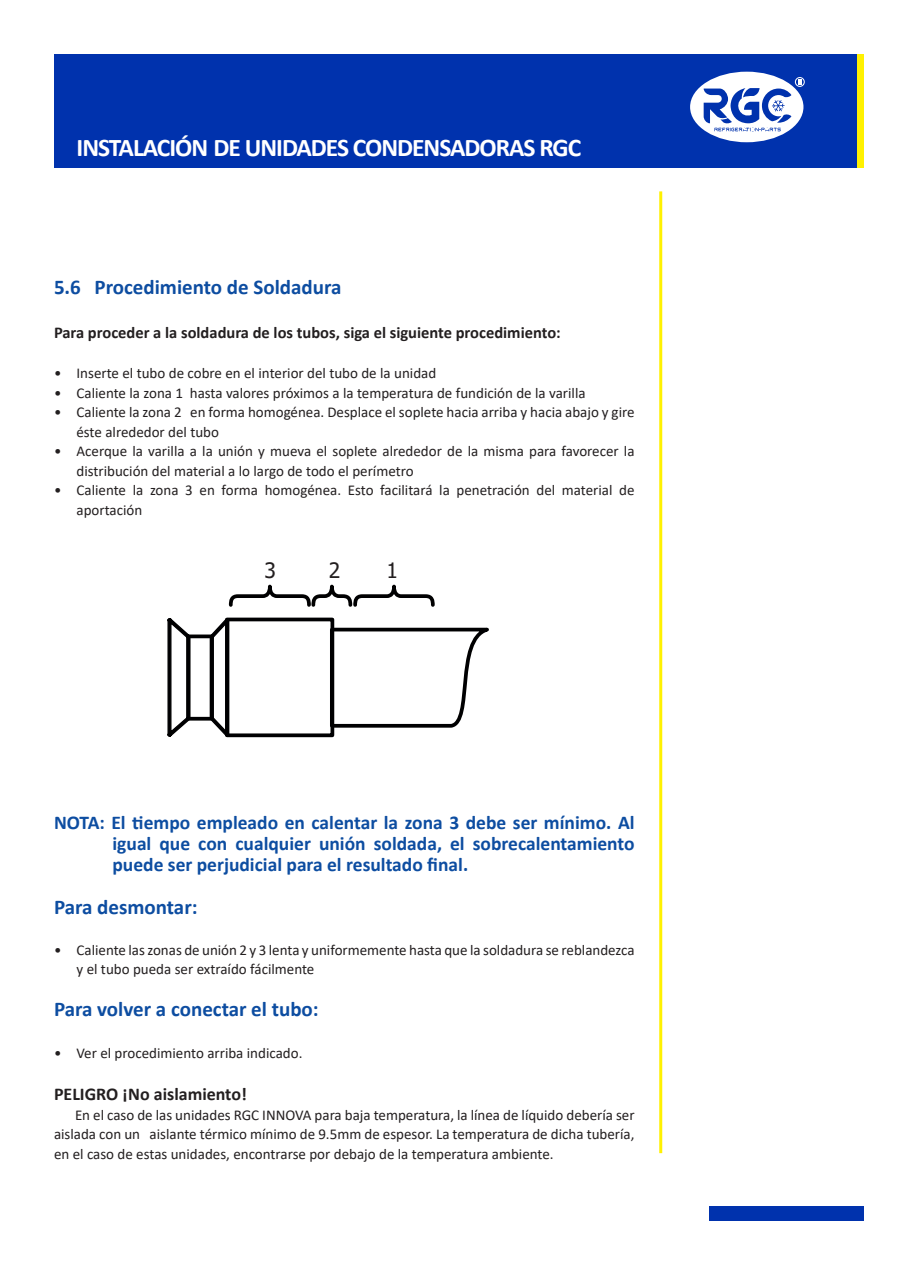
<style>
.page{position:relative;width:918px;height:1276px;background:#fff}
.page>*{position:absolute;margin:0;border:0;box-sizing:border-box;transform-origin:0 0}
.t1{font:700 25.5px "Calibri";letter-spacing:-.04em;color:#fff}
.t2{font:21.15px "Tahoma";color:#231f20}
.t3{font:700 21px "Calibri";color:#0d4da1}
.t4{font:700 19.5px/21px "Calibri";color:#0d4da1;text-align:justify}
.t5{font:700 18px "Calibri";color:#231f20}
.t6{font:700 16.5px "Calibri";color:#231f20}
.t7{font:15px/19.5px "Calibri";color:#231f20}
</style>
<div class="page">
<div style="left:857px;top:54px;width:7px;height:114px;background:#fff101"></div>
<div style="left:54px;top:54px;width:803px;height:114px;background:#0032ad"></div>
<svg style="left:690px;top:72px;width:115px;height:70px"></svg>
<div style="left:709px;top:1206px;width:155px;height:15px;background:#0032ad"></div>
<div style="left:186px;top:634px;width:28px;height:86px;border:4px solid #000001"></div>
<svg style="left:167px;top:618px;width:24px;height:119px"></svg>
<svg style="left:209px;top:584px;width:280px;height:153px"></svg>
<hr style="left:659px;top:191px;width:3px;height:962px;background:#fff101">
<p class="t1" style="left:77px;top:129px;width:506px">INSTALACIÓN DE UNIDADES CONDENSADORAS RGC</p>
<p class="t3" style="left:54px;top:272px;width:289px">5.6 Procedimiento de Soldadura</p>
<p class="t6" style="left:54px;top:321px;width:508px">Para proceder a la soldadura de los tubos, siga el siguiente procedimiento:</p>
<p class="t7" style="left:54px;top:363px;width:384px">• Inserte el tubo de cobre en el interior del tubo de la unidad</p>
<p class="t7" style="left:54px;top:383px;width:533px">• Caliente la zona 1 hasta valores próximos a la temperatura de fundición de la varilla</p>
<p class="t7" style="left:76px;top:402px;width:560px;text-indent:-22px">• Caliente la zona 2 en forma homogénea. Desplace el soplete hacia arriba y hacia abajo y gire éste alrededor del tubo</p>
<p class="t7" style="left:76px;top:441px;width:560px;text-indent:-22px">• Acerque la varilla a la unión y mueva el soplete alrededor de la misma para favorecer la distribución del material a lo largo de todo el perímetro</p>
<p class="t7" style="left:76px;top:480px;width:560px;text-indent:-22px">• Caliente la zona 3 en forma homogénea. Esto facilitará la penetración del material de aportación</p>
<p class="t2" style="left:264px;top:556px;width:13px">3</p>
<p class="t2" style="left:329px;top:556px;width:13px">2</p>
<p class="t2" style="left:387px;top:556px;width:13px">1</p>
<p class="t4" style="left:112px;top:811px;width:524px;text-indent:-58px">NOTA: El tiempo empleado en calentar la zona 3 debe ser mínimo. Al igual que con cualquier unión soldada, el sobrecalentamiento puede ser perjudicial para el resultado final.</p>
<p class="t3" style="left:54px;top:892px;width:145px">Para desmontar:</p>
<p class="t7" style="left:76px;top:939px;width:560px;text-indent:-22px">• Caliente las zonas de unión 2 y 3 lenta y uniformemente hasta que la soldadura se reblandezca y el tubo pueda ser extraído fácilmente</p>
<p class="t3" style="left:54px;top:994px;width:266px">Para volver a conectar el tubo:</p>
<p class="t7" style="left:54px;top:1043px;width:250px">• Ver el procedimiento arriba indicado.</p>
<p class="t5" style="left:54px;top:1081px;width:194px">PELIGRO ¡No aislamiento!</p>
<p class="t7" style="left:54px;top:1104px;width:582px;text-align:justify;text-indent:21px">En el caso de las unidades RGC INNOVA para baja temperatura, la línea de líquido debería ser aislada con un aislante térmico mínimo de 9.5mm de espesor. La temperatura de dicha tubería, en el caso de estas unidades, encontrarse por debajo de la temperatura ambiente.</p>
</div>
